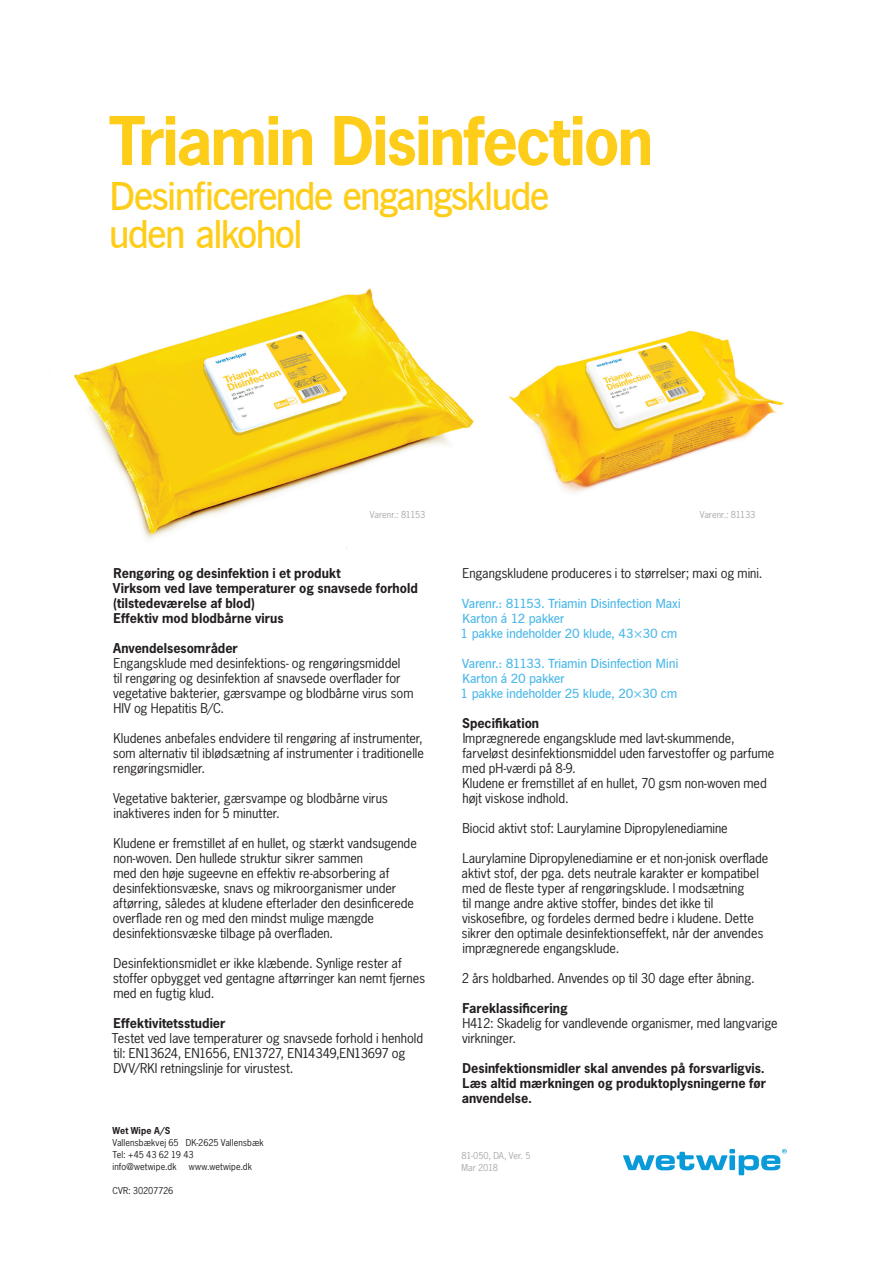
<style>
.page{position:relative;width:893px;height:1263px;background:#fff}
.page>*{position:absolute;margin:0;border:0;box-sizing:border-box;transform-origin:0 0}
._1st_Title{font:700 63px "News Gothic Std";letter-spacing:-.03em;color:#fecd19}
.t1{font:600 39px/37.5px "News Gothic BT";letter-spacing:-.045em;color:#fecd19}
.t2{font:12.75px/15px "News Gothic Std";letter-spacing:-.005em;color:#231f20}
.t3{font:700 12.75px/15px "News Gothic Std";color:#231f20}
.t4{font:600 12.75px/15px "News Gothic BT";letter-spacing:-.02em;color:#4eb9e9}
.t5{font:9px/12px "News Gothic Std";letter-spacing:.005em;color:#231f20}
.Date___Version{font:9px/12px "News Gothic Std";letter-spacing:-.005em;color:#a8a9ad}
.t6{font:700 9px "News Gothic Std";letter-spacing:.015em;color:#231f20}
.s1{font-weight:700}
</style>
<div class="page">
<svg style="left:623px;top:1149px;width:164px;height:26px"></svg>
<img style="left:509px;top:331px;width:275px;height:162px">
<img style="left:74px;top:288px;width:400px;height:262px">
<p class="_1st_Title" style="left:109px;top:99px;width:546px">Triamin Disinfection</p>
<p class="t1" style="left:109px;top:177px;width:442px">Desinficerende engangsklude uden alkohol</p>
<p class="Date___Version" style="left:370px;top:508px;width:57px">Varenr.: 81153</p>
<p class="Date___Version" style="left:700px;top:508px;width:57px">Varenr.: 81133</p>
<p class="t3" style="left:114px;top:565px;width:228px">Rengøring og desinfektion i et produkt</p>
<p class="t3" style="left:113px;top:580px;width:306px">Virksom ved lave temperaturer og snavsede forhold (tilstedeværelse af blod)</p>
<p class="t3" style="left:114px;top:610px;width:171px">Effektiv mod blodbårne virus</p>
<p class="t3" style="left:113px;top:640px;width:126px">Anvendelsesområder</p>
<p class="t2" style="left:113px;top:655px;width:302px">Engangsklude med desinfektions- og rengøringsmiddel<br>til rengøring og desinfektion af snavsede overflader for vegetative bakterier, gærsvampe og blodbårne virus som HIV og Hepatitis B/C.</p>
<p class="t2" style="left:113px;top:730px;width:313px;text-align:justify">Kludenes anbefales endvidere til rengøring af instrumenter, som alternativ til iblødsætning af instrumenter i traditionelle rengøringsmidler.</p>
<p class="t2" style="left:113px;top:790px;width:276px">Vegetative bakterier, gærsvampe og blodbårne virus inaktiveres inden for 5 minutter.</p>
<p class="t2" style="left:113px;top:835px;width:306px">Kludene er fremstillet af en hullet, og stærkt vandsugende non-woven. Den hullede struktur sikrer sammen<br>med den høje sugeevne en effektiv re-absorbering af desinfektionsvæske, snavs og mikroorganismer under aftørring, således at kludene efterlader den desinficerede overflade ren og med den mindst mulige mængde desinfektionsvæske tilbage på overfladen.</p>
<p class="t2" style="left:113px;top:955px;width:314px">Desinfektionsmidlet er ikke klæbende. Synlige rester af stoffer opbygget ved gentagne aftørringer kan nemt fjernes med en fugtig klud.</p>
<p class="t3" style="left:114px;top:1015px;width:113px">Effektivitetsstudier</p>
<p class="t2" style="left:112px;top:1030px;width:313px">Testet ved lave temperaturer og snavsede forhold i henhold til: EN13624, EN1656, EN13727, EN14349,EN13697 og<br>DVV/RKI retningslinje for virustest.</p>
<p class="t6" style="left:112px;top:1125px;width:59px">Wet Wipe A/S</p>
<p class="t5" style="left:112px;top:1137px;width:153px">Vallensbækvej 65 DK-2625 Vallensbæk<br>Tel: +45 43 62 19 43<br>info@wetwipe.dk</p>
<p class="t5" style="left:189px;top:1161px;width:65px">www.wetwipe.dk</p>
<p class="t5" style="left:112px;top:1185px;width:62px">CVR: 30207726</p>
<p class="t2" style="left:462px;top:565px;width:301px">Engangskludene produceres i to størrelser; maxi og mini.</p>
<p class="t4" style="left:461px;top:595px;width:222px">Varenr.: 81153. Triamin Disinfection Maxi<br>Karton á 12 pakker<br>1 pakke indeholder 20 klude, 43×30 cm</p>
<p class="t4" style="left:461px;top:655px;width:219px">Varenr.: 81133. Triamin Disinfection Mini<br>Karton á 20 pakker<br>1 pakke indeholder 25 klude, 20×30 cm</p>
<p class="t2" style="left:462px;top:715px;width:314px"><span class="s1">Specifikation<br></span>Imprægnerede engangsklude med lavt-skummende, farveløst desinfektionsmiddel uden farvestoffer og parfume med pH-værdi på 8-9.<br>Kludene er fremstillet af en hullet, 70 gsm non-woven med højt viskose indhold.</p>
<p class="t2" style="left:462px;top:820px;width:267px">Biocid aktivt stof: Laurylamine Dipropylenediamine</p>
<p class="t2" style="left:462px;top:850px;width:308px">Laurylamine Dipropylenediamine er et non-jonisk overflade aktivt stof, der pga. dets neutrale karakter er kompatibel med de fleste typer af rengøringsklude. I modsætning<br>til mange andre aktive stoffer, bindes det ikke til viskosefibre, og fordeles dermed bedre i kludene. Dette sikrer den optimale desinfektionseffekt, når der anvendes imprægnerede engangsklude.</p>
<p class="t2" style="left:462px;top:970px;width:295px">2 års holdbarhed. Anvendes op til 30 dage efter åbning.</p>
<p class="t3" style="left:463px;top:1000px;width:107px">Fareklassificering</p>
<p class="t2" style="left:462px;top:1015px;width:317px">H412: Skadelig for vandlevende organismer, med langvarige virkninger.</p>
<p class="t3" style="left:462px;top:1060px;width:306px;text-align:justify">Desinfektionsmidler skal anvendes på forsvarligvis.<br>Læs altid mærkningen og produktoplysningerne før anvendelse.</p>
<p class="Date___Version" style="left:461px;top:1149px;width:71px">81-050, DA, Ver. 5<br>Mar 2018</p>
</div>
